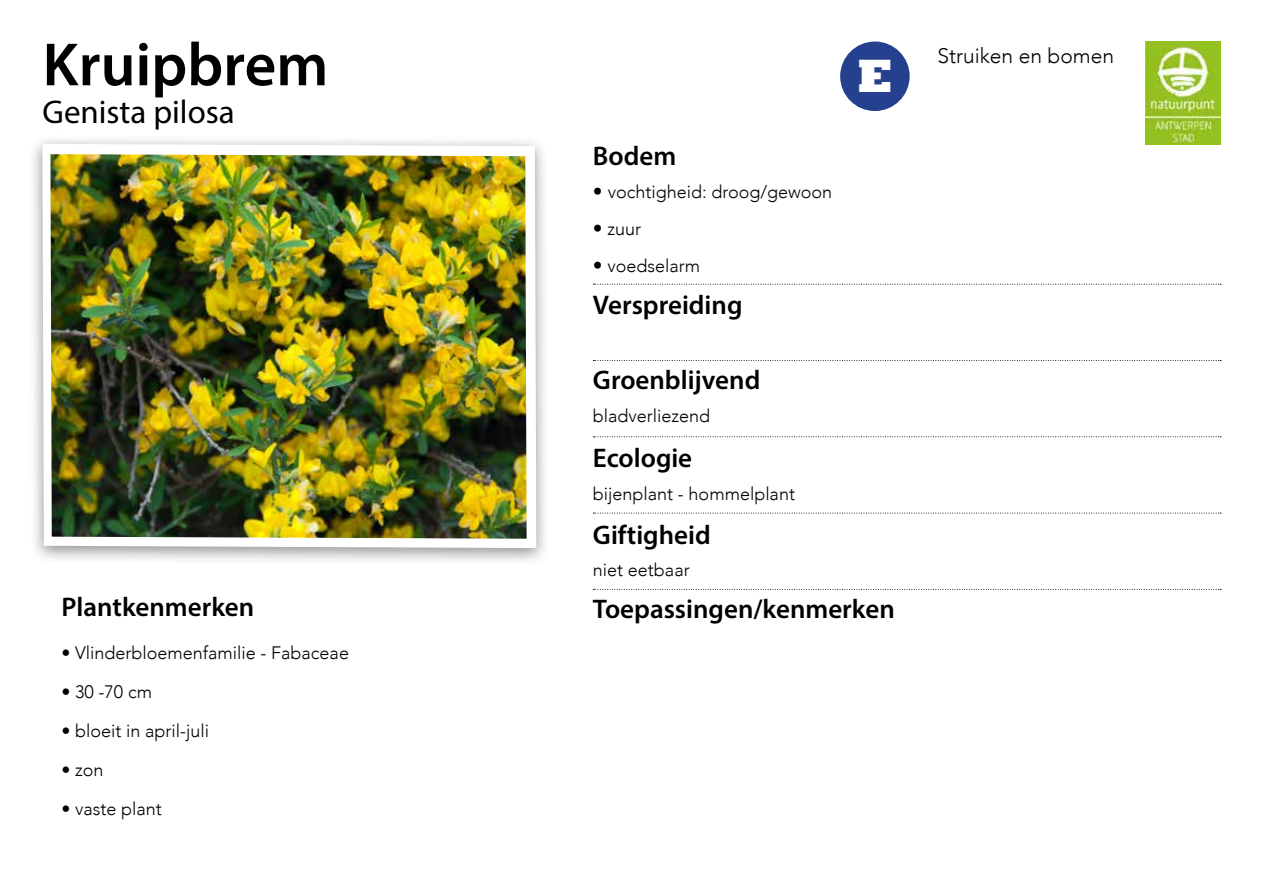
<style>
.page{position:relative;width:1263px;height:893px;background:#fff}
.page>*{position:absolute;margin:0;border:0;box-sizing:border-box;transform-origin:0 0}
.t1{font:600 61.5px "Myriad Pro";color:#000}
.t2{font:800 48px "Rockwell";color:#fff}
.t3{font:33px "Myriad Pro";color:#000}
.t4{font:600 27px "Myriad Pro";color:#000}
.t5{font:300 21px "Avenir";color:#000}
.t6{font:300 18px "Avenir";color:#000}
.s1{font-size:19.5px}
</style>
<div class="page">
<div style="left:28px;top:134px;width:522px;height:432px;background:#000;opacity:.43"></div>
<svg style="left:36px;top:138px;width:506px;height:416px"></svg>
<img style="left:1145px;top:42px;width:75px;height:103px">
<svg style="left:593px;top:284px;width:628px;height:1px"></svg>
<svg style="left:593px;top:360px;width:628px;height:1px"></svg>
<svg style="left:593px;top:436px;width:628px;height:1px"></svg>
<svg style="left:593px;top:513px;width:628px;height:1px"></svg>
<svg style="left:593px;top:589px;width:628px;height:1px"></svg>
<img style="left:50px;top:154px;width:477px;height:385px">
<div style="left:840px;top:42px;width:70px;height:69px;background:#25408f;border-radius:50%"></div>
<h1 class="t1" style="left:43px;top:25px;width:287px">Kruipbrem</h1>
<h3 class="t3" style="left:43px;top:91px;width:194px">Genista pilosa</h3>
<h3 class="t4" style="left:62px;top:590px;width:194px">Plantkenmerken</h3>
<p class="t6" style="left:62px;top:642px;width:289px">• Vlinderbloemenfamilie - Fabaceae</p>
<p class="t6" style="left:62px;top:681px;width:92px">• 30 -70 cm</p>
<p class="t6" style="left:62px;top:720px;width:149px">• bloeit in april-juli</p>
<p class="t6" style="left:62px;top:759px;width:44px">• zon</p>
<p class="t6" style="left:62px;top:799px;width:102px">• vaste plant</p>
<h3 class="t4" style="left:593px;top:139px;width:85px">Bodem</h3>
<p class="t6" style="left:593px;top:181px;width:241px"><span class="s1">•</span> vochtigheid: droog/gewoon</p>
<p class="t6" style="left:593px;top:218px;width:50px"><span class="s1">•</span> zuur</p>
<p class="t6" style="left:593px;top:255px;width:109px"><span class="s1">•</span> voedselarm</p>
<h3 class="t4" style="left:593px;top:288px;width:151px">Verspreiding</h3>
<h3 class="t4" style="left:593px;top:363px;width:169px">Groenblijvend</h3>
<p class="t6" style="left:593px;top:405px;width:119px">bladverliezend</p>
<h3 class="t4" style="left:593px;top:441px;width:101px">Ecologie</h3>
<p class="t6" style="left:593px;top:483px;width:204px">bijenplant - hommelplant</p>
<h3 class="t4" style="left:593px;top:517px;width:119px">Giftigheid</h3>
<p class="t6" style="left:593px;top:559px;width:98px">niet eetbaar</p>
<h2 class="t2" style="left:857px;top:48px;width:37px">E</h2>
<h3 class="t4" style="left:593px;top:592px;width:303px">Toepassingen/kenmerken</h3>
<p class="t5" style="left:937px;top:43px;width:178px">Struiken en bomen</p>
</div>
